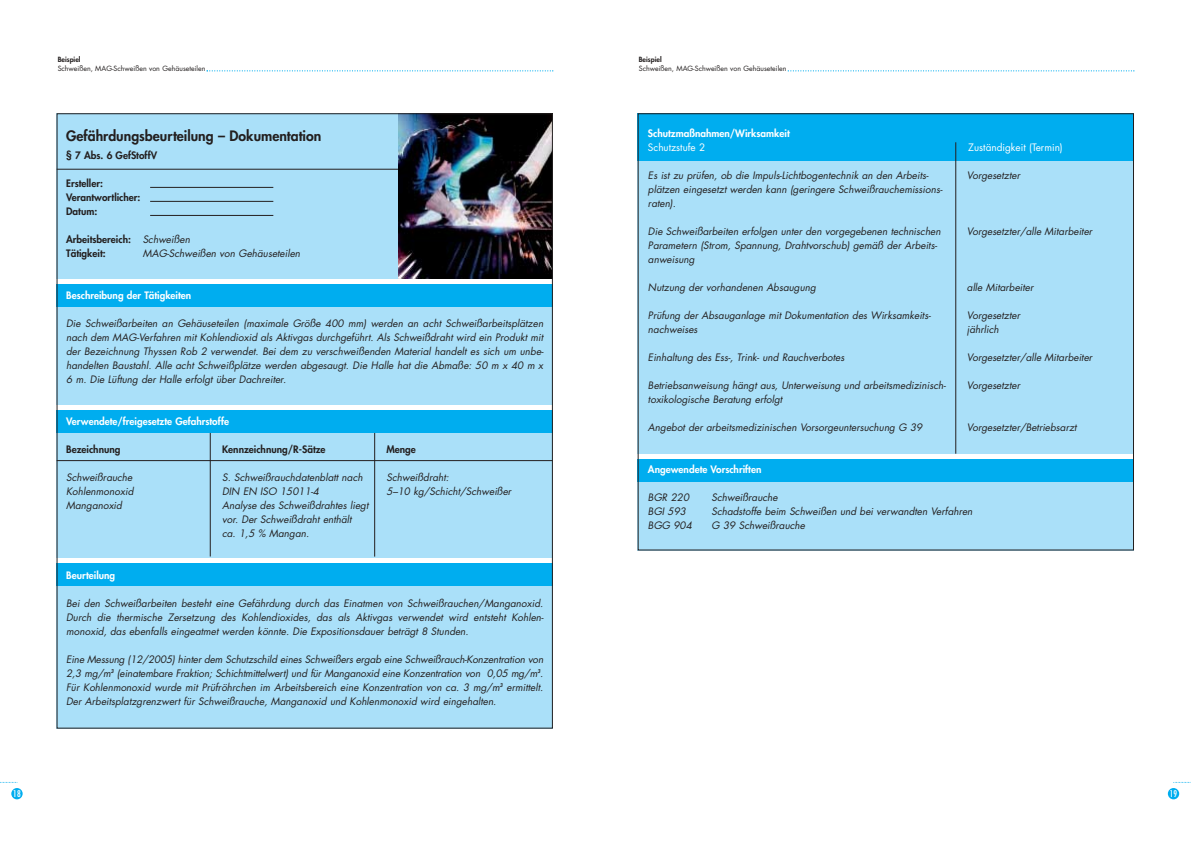
<style>
.page{position:relative;width:1191px;height:842px;background:#fff}
.page>*{position:absolute;margin:0;border:0;box-sizing:border-box;transform-origin:0 0}
.t1{font:800 14px "Futura";color:#231f1f}
.t2{font:italic 10px/14px "Futura";color:#231f1f}
.t3{font:800 10px "Futura";color:#fff}
.t4{font:800 10px/14px "Futura";color:#231f1f}
.t5{font:10px "Futura";color:#fff}
.t6{font:condensed 9px "Futura";color:#fff}
.t7{font:7px "Futura";color:#231f1f}
.t8{font:800 7px "Futura";color:#231f1f}
.s1{font-weight:400;font-style:italic}
</style>
<div class="page">
<svg style="left:1173px;top:782px;width:18px;height:1px"></svg>
<div style="left:1168px;top:788px;width:11px;height:11px;background:#00adef;border-radius:50%"></div>
<svg style="left:0;top:782px;width:18px;height:1px"></svg>
<div style="left:11px;top:788px;width:12px;height:11px;background:#00adef;border-radius:50%"></div>
<div style="left:57px;top:421px;width:496px;height:137px;background:#aae0f9"></div>
<div style="left:57px;top:575px;width:496px;height:154px;background:#aae0f9"></div>
<div style="left:57px;top:289px;width:496px;height:116px;background:#aae0f9"></div>
<div style="left:57px;top:284px;width:496px;height:23px;background:#00adef"></div>
<div style="left:57px;top:410px;width:496px;height:23px;background:#00adef"></div>
<div style="left:57px;top:563px;width:496px;height:23px;background:#00adef"></div>
<div style="left:57px;top:113px;width:496px;height:165px;background:#aae0f9"></div>
<hr style="left:57px;top:169px;width:496px;height:1px;background:#231f1f">
<hr style="left:57px;top:460px;width:496px;height:1px;background:#231f1f">
<hr style="left:210px;top:433px;width:1px;height:124px;background:#231f1f">
<hr style="left:374px;top:433px;width:1px;height:124px;background:#231f1f">
<div style="left:638px;top:160px;width:496px;height:294px;background:#aae0f9"></div>
<div style="left:638px;top:113px;width:496px;height:48px;background:#00adef"></div>
<div style="left:638px;top:478px;width:496px;height:72px;background:#aae0f9"></div>
<div style="left:638px;top:459px;width:496px;height:23px;background:#00adef"></div>
<hr style="left:955px;top:142px;width:1px;height:312px;background:#231f1f">
<img style="left:399px;top:115px;width:152px;height:163px">
<hr style="left:150px;top:187px;width:123px;height:1px;background:#231f1f">
<hr style="left:150px;top:201px;width:123px;height:1px;background:#231f1f">
<hr style="left:150px;top:215px;width:123px;height:1px;background:#231f1f">
<svg style="left:207px;top:70px;width:346px;height:1px"></svg>
<svg style="left:788px;top:70px;width:346px;height:1px"></svg>
<p class="t8" style="left:58px;top:56px;width:24px">Beispiel</p>
<p class="t7" style="left:58px;top:65px;width:149px">Schweißen, MAG-Schweißen von Gehäuseteilen</p>
<h1 class="t1" style="left:66px;top:129px;width:257px">Gefährdungsbeurteilung – Dokumentation</h1>
<p class="t4" style="left:66px;top:149px;width:92px">§ 7 Abs. 6 GefStoffV</p>
<p class="t4" style="left:66px;top:177px;width:76px">Ersteller:<br>Verantwortlicher:<br>Datum:</p>
<p class="t4" style="left:66px;top:233px;width:125px">Arbeitsbereich: <span class="s1">Schweißen<br></span>Tätigkeit:</p>
<p class="t2" style="left:143px;top:247px;width:159px">MAG-Schweißen von Gehäuseteilen</p>
<p class="t3" style="left:66px;top:290px;width:127px">Beschreibung der Tätigkeiten</p>
<p class="t2" style="left:66px;top:317px;width:479px;text-align:justify">Die Schweißarbeiten an Gehäuseteilen (maximale Größe 400 mm) werden an acht Schweißarbeitsplätzen nach dem MAG-Verfahren mit Kohlendioxid als Aktivgas durchgeführt. Als Schweißdraht wird ein Produkt mit der Bezeichnung Thyssen Rob 2 verwendet. Bei dem zu verschweißenden Material handelt es sich um unbe&shy;handelten Baustahl. Alle acht Schweißplätze werden abgesaugt. Die Halle hat die Abmaße: 50 m x 40 m x 6 m. Die Lüftung der Halle erfolgt über Dachreiter.</p>
<p class="t3" style="left:66px;top:416px;width:164px">Verwendete/freigesetzte Gefahrstoffe</p>
<p class="t4" style="left:66px;top:443px;width:56px">Bezeichnung</p>
<p class="t4" style="left:222px;top:443px;width:105px">Kennzeichnung/R-Sätze</p>
<p class="t4" style="left:387px;top:443px;width:31px">Menge</p>
<p class="t2" style="left:66px;top:471px;width:68px">Schweißrauche</p>
<p class="t2" style="left:222px;top:471px;width:142px">S. Schweißrauchdatenblatt nach</p>
<p class="t2" style="left:387px;top:471px;width:64px">Schweißdraht:</p>
<p class="t2" style="left:66px;top:485px;width:69px">Kohlenmonoxid</p>
<p class="t2" style="left:222px;top:485px;width:98px">DIN EN ISO 15011-4</p>
<p class="t2" style="left:387px;top:485px;width:126px">5–10 kg/Schicht/Schweißer</p>
<p class="t2" style="left:66px;top:499px;width:57px">Manganoxid</p>
<p class="t2" style="left:222px;top:499px;width:148px">Analyse des Schweißdrahtes liegt vor. Der Schweißdraht enthält<br>ca. 1,5 % Mangan.</p>
<p class="t3" style="left:66px;top:570px;width:50px">Beurteilung</p>
<p class="t2" style="left:66px;top:597px;width:479px;text-align:justify">Bei den Schweißarbeiten besteht eine Gefährdung durch das Einatmen von Schweißrauchen/Manganoxid.<br>Durch die thermische Zersetzung des Kohlendioxides, das als Aktivgas verwendet wird entsteht Kohlen&shy;monoxid, das ebenfalls eingeatmet werden könnte. Die Expositionsdauer beträgt 8 Stunden.</p>
<p class="t2" style="left:66px;top:653px;width:479px;text-align:justify">Eine Messung (12/2005) hinter dem Schutzschild eines Schweißers ergab eine Schweißrauch-Konzentration von 2,3 mg/m<sup>3</sup> (einatembare Fraktion; Schichtmittelwert) und für Manganoxid eine Konzentration von 0,05 mg/m<sup>3</sup>.<br>Für Kohlenmonoxid wurde mit Prüfröhrchen im Arbeitsbereich eine Konzentration von ca. 3 mg/m<sup>3</sup> ermittelt.<br>Der Arbeitsplatzgrenzwert für Schweißrauche, Manganoxid und Kohlenmonoxid wird eingehalten.</p>
<p class="t8" style="left:639px;top:56px;width:24px">Beispiel</p>
<p class="t7" style="left:639px;top:65px;width:149px">Schweißen, MAG-Schweißen von Gehäuseteilen</p>
<p class="t3" style="left:648px;top:129px;width:143px">Schutzmaßnahmen/Wirksamkeit</p>
<p class="t5" style="left:648px;top:143px;width:59px">Schutzstufe 2</p>
<p class="t5" style="left:968px;top:143px;width:96px">Zuständigkeit (Termin)</p>
<p class="t2" style="left:648px;top:170px;width:296px">Es ist zu prüfen, ob die Impuls-Lichtbogentechnik an den Arbeits&shy;plätzen eingesetzt werden kann (geringere Schweißrauchemissions&shy;raten).</p>
<p class="t2" style="left:648px;top:226px;width:294px">Die Schweißarbeiten erfolgen unter den vorgegebenen technischen<br>Parametern (Strom, Spannung, Drahtvorschub) gemäß der Arbeits&shy;anweisung</p>
<p class="t2" style="left:648px;top:282px;width:169px">Nutzung der vorhandenen Absaugung</p>
<p class="t2" style="left:648px;top:310px;width:284px">Prüfung der Absauganlage mit Dokumentation des Wirksamkeits&shy;nachweises</p>
<p class="t2" style="left:648px;top:352px;width:198px">Einhaltung des Ess-, Trink- und Rauchverbotes</p>
<p class="t2" style="left:648px;top:380px;width:300px">Betriebsanweisung hängt aus, Unterweisung und arbeitsmedizinisch&shy;toxikologische Beratung erfolgt</p>
<p class="t2" style="left:648px;top:422px;width:276px">Angebot der arbeitsmedizinischen Vorsorgeuntersuchung G 39</p>
<p class="t3" style="left:648px;top:465px;width:115px">Angewendete Vorschriften</p>
<p class="t2" style="left:648px;top:492px;width:43px">BGR 220</p>
<p class="t2" style="left:711px;top:492px;width:68px">Schweißrauche</p>
<p class="t2" style="left:648px;top:506px;width:40px">BGI 593</p>
<p class="t2" style="left:711px;top:506px;width:263px">Schadstoffe beim Schweißen und bei verwandten Verfahren</p>
<p class="t2" style="left:648px;top:520px;width:45px">BGG 904</p>
<p class="t2" style="left:711px;top:520px;width:95px">G 39 Schweißrauche</p>
<p class="t2" style="left:967px;top:170px;width:55px">Vorgesetzter</p>
<p class="t2" style="left:967px;top:226px;width:127px">Vorgesetzter/alle Mitarbeiter</p>
<p class="t2" style="left:967px;top:282px;width:68px">alle Mitarbeiter</p>
<p class="t2" style="left:967px;top:310px;width:55px">Vorgesetzter jährlich</p>
<p class="t2" style="left:967px;top:352px;width:127px">Vorgesetzter/alle Mitarbeiter</p>
<p class="t2" style="left:967px;top:380px;width:55px">Vorgesetzter</p>
<p class="t2" style="left:967px;top:422px;width:111px">Vorgesetzter/Betriebsarzt</p>
<p class="t6" style="left:13px;top:789px;width:9px">18</p>
<p class="t6" style="left:1170px;top:789px;width:9px">19</p>
</div>
